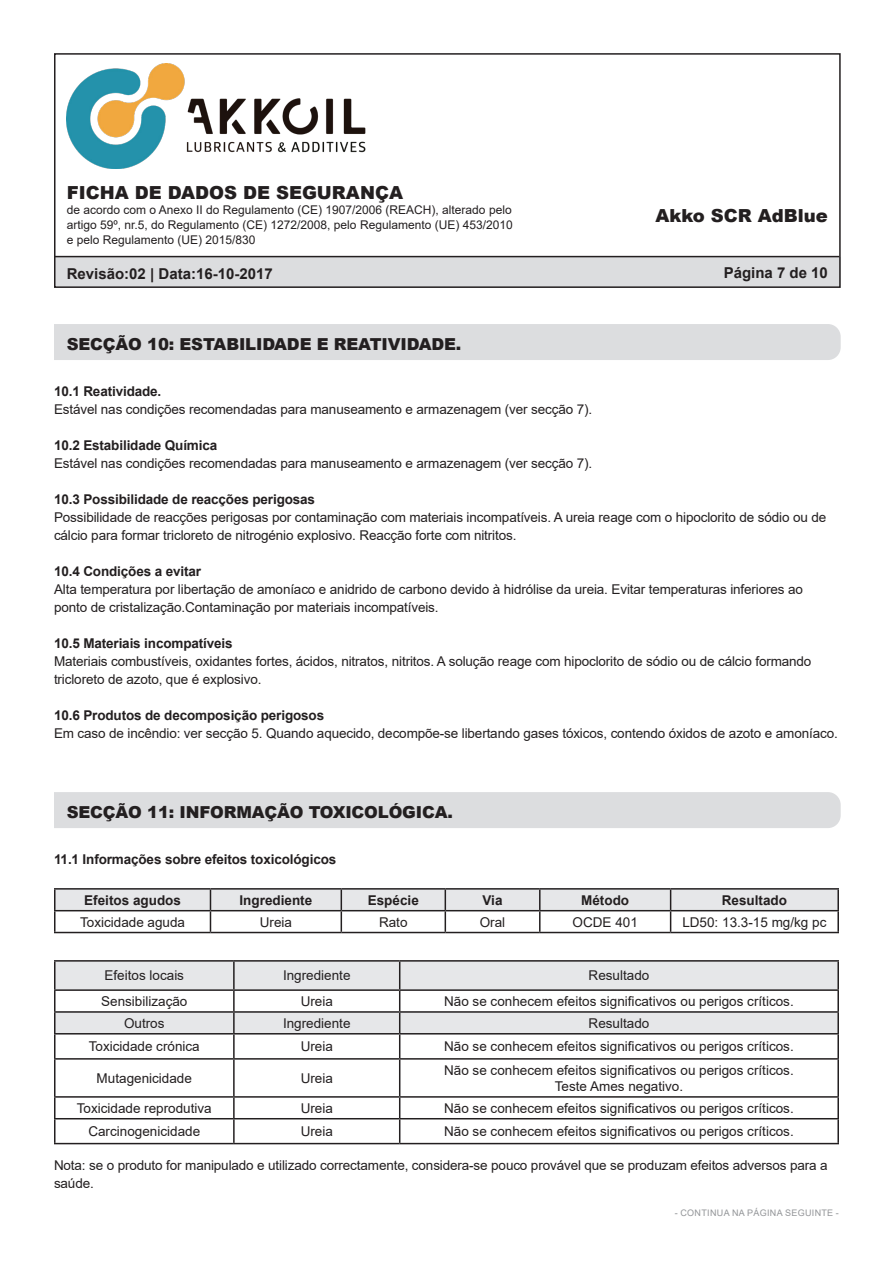
<style>
.page{position:relative;width:893px;height:1263px;background:#fff}
.page>*{position:absolute;margin:0;border:0;box-sizing:border-box;transform-origin:0 0}
.t1{font:900 18px "Arial";color:#231f20}
.t2{font:900 16.5px "Arial";letter-spacing:-.01em;color:#231f20}
.t3{font:700 15px "Arial";color:#231f20}
.t4{font:13.5px/18px "Arial";letter-spacing:-.01em;color:#231f20}
.t5{font:700 13.5px "Arial";letter-spacing:-.01em;color:#231f20}
.t6{font:12px/15px "Arial";color:#231f20;text-align:justify}
.t7{font:9px "Arial";letter-spacing:.035em;color:#939598}
</style>
<div class="page">
<div style="left:54px;top:257px;width:787px;height:31px;background:#dcdddf"></div>
<div style="left:54px;top:53px;width:787px;height:235px;border:2px solid #231f20"></div>
<img style="left:67px;top:64px;width:299px;height:104px">
<hr style="left:55px;top:256px;width:784px;height:1px;background:#231f20">
<div style="left:54px;top:324px;width:787px;height:36px;background:#dcdddf"></div>
<div style="left:54px;top:792px;width:787px;height:36px;background:#dcdddf"></div>
<hr style="left:54px;top:888px;width:156px;height:2px;background:#231f20">
<hr style="left:54px;top:890px;width:2px;height:20px;background:#231f20">
<hr style="left:210px;top:888px;width:131px;height:2px;background:#231f20">
<hr style="left:341px;top:888px;width:104px;height:2px;background:#231f20">
<hr style="left:445px;top:888px;width:95px;height:2px;background:#231f20">
<hr style="left:540px;top:888px;width:131px;height:2px;background:#231f20">
<hr style="left:671px;top:888px;width:168px;height:2px;background:#231f20">
<hr style="left:837px;top:890px;width:2px;height:20px;background:#231f20">
<hr style="left:54px;top:910px;width:156px;height:1px;background:#231f20">
<hr style="left:54px;top:911px;width:2px;height:21px;background:#231f20">
<hr style="left:671px;top:910px;width:168px;height:1px;background:#231f20">
<svg style="left:55px;top:889px;width:783px;height:43px"></svg>
<hr style="left:837px;top:911px;width:2px;height:21px;background:#231f20">
<hr style="left:54px;top:932px;width:156px;height:1px;background:#231f20">
<hr style="left:210px;top:932px;width:131px;height:1px;background:#231f20">
<hr style="left:341px;top:932px;width:104px;height:1px;background:#231f20">
<hr style="left:445px;top:932px;width:95px;height:1px;background:#231f20">
<hr style="left:540px;top:932px;width:131px;height:1px;background:#231f20">
<hr style="left:671px;top:932px;width:168px;height:1px;background:#231f20">
<svg style="left:56px;top:962px;width:781px;height:71px;fill:#e6e7e9"></svg>
<hr style="left:54px;top:960px;width:180px;height:2px;background:#231f20">
<hr style="left:54px;top:962px;width:2px;height:27px;background:#231f20">
<hr style="left:234px;top:960px;width:166px;height:2px;background:#231f20">
<hr style="left:233px;top:962px;width:2px;height:27px;background:#231f20">
<hr style="left:400px;top:960px;width:439px;height:2px;background:#231f20">
<hr style="left:837px;top:962px;width:2px;height:27px;background:#231f20">
<hr style="left:54px;top:989px;width:180px;height:2px;background:#231f20">
<hr style="left:54px;top:991px;width:2px;height:20px;background:#231f20">
<hr style="left:234px;top:989px;width:166px;height:2px;background:#231f20">
<hr style="left:233px;top:991px;width:2px;height:20px;background:#231f20">
<hr style="left:400px;top:989px;width:439px;height:2px;background:#231f20">
<hr style="left:837px;top:991px;width:2px;height:20px;background:#231f20">
<hr style="left:54px;top:1011px;width:180px;height:2px;background:#231f20">
<hr style="left:54px;top:1013px;width:2px;height:20px;background:#231f20">
<hr style="left:234px;top:1011px;width:166px;height:2px;background:#231f20">
<hr style="left:233px;top:1013px;width:2px;height:20px;background:#231f20">
<hr style="left:400px;top:1011px;width:439px;height:2px;background:#231f20">
<hr style="left:837px;top:1013px;width:2px;height:20px;background:#231f20">
<hr style="left:54px;top:1033px;width:180px;height:1px;background:#231f20">
<hr style="left:54px;top:1034px;width:2px;height:24px;background:#231f20">
<hr style="left:234px;top:1033px;width:166px;height:1px;background:#231f20">
<hr style="left:233px;top:1034px;width:2px;height:24px;background:#231f20">
<hr style="left:400px;top:1033px;width:439px;height:1px;background:#231f20">
<svg style="left:399px;top:962px;width:1px;height:96px"></svg>
<hr style="left:837px;top:1034px;width:2px;height:24px;background:#231f20">
<hr style="left:54px;top:1058px;width:180px;height:1px;background:#231f20">
<hr style="left:54px;top:1059px;width:2px;height:37px;background:#231f20">
<hr style="left:234px;top:1058px;width:166px;height:1px;background:#231f20">
<hr style="left:233px;top:1059px;width:2px;height:37px;background:#231f20">
<hr style="left:400px;top:1058px;width:439px;height:1px;background:#231f20">
<hr style="left:399px;top:1059px;width:1px;height:37px;background:#231f20">
<hr style="left:837px;top:1059px;width:2px;height:37px;background:#231f20">
<hr style="left:54px;top:1096px;width:180px;height:2px;background:#231f20">
<hr style="left:54px;top:1098px;width:2px;height:20px;background:#231f20">
<hr style="left:234px;top:1096px;width:166px;height:2px;background:#231f20">
<hr style="left:233px;top:1098px;width:2px;height:20px;background:#231f20">
<hr style="left:400px;top:1096px;width:439px;height:2px;background:#231f20">
<hr style="left:837px;top:1098px;width:2px;height:20px;background:#231f20">
<hr style="left:54px;top:1118px;width:180px;height:1px;background:#231f20">
<hr style="left:54px;top:1119px;width:2px;height:24px;background:#231f20">
<hr style="left:234px;top:1118px;width:166px;height:1px;background:#231f20">
<hr style="left:233px;top:1119px;width:2px;height:24px;background:#231f20">
<hr style="left:400px;top:1118px;width:439px;height:1px;background:#231f20">
<svg style="left:399px;top:1098px;width:1px;height:45px"></svg>
<hr style="left:837px;top:1119px;width:2px;height:24px;background:#231f20">
<hr style="left:54px;top:1143px;width:180px;height:1px;background:#231f20">
<hr style="left:234px;top:1143px;width:166px;height:1px;background:#231f20">
<hr style="left:400px;top:1143px;width:439px;height:1px;background:#231f20">
<h1 class="t1" style="left:67px;top:180px;width:338px">FICHA DE DADOS DE SEGURANÇA</h1>
<p class="t6" style="left:67px;top:202px;width:447px">de acordo com o Anexo II do Regulamento (CE) 1907/2006 (REACH), alterado pelo artigo 59º, nr.5, do Regulamento (CE) 1272/2008, pelo Regulamento (UE) 453/2010 e pelo Regulamento (UE) 2015/830</p>
<p class="t3" style="left:67px;top:263px;width:207px">Revisão:02 | Data:16-10-2017</p>
<h1 class="t1" style="left:655px;top:202px;width:174px">Akko SCR AdBlue</h1>
<p class="t3" style="left:724px;top:262px;width:106px">Página 7 de 10</p>
<p class="t2" style="left:67px;top:332px;width:396px">SECÇÃO 10: ESTABILIDADE E REATIVIDADE.</p>
<p class="t5" style="left:54px;top:382px;width:109px">10.1 Reatividade.</p>
<p class="t4" style="left:54px;top:400px;width:540px">Estável nas condições recomendadas para manuseamento e armazenagem (ver secção 7).</p>
<p class="t5" style="left:54px;top:436px;width:165px">10.2 Estabilidade Química</p>
<p class="t4" style="left:54px;top:454px;width:540px">Estável nas condições recomendadas para manuseamento e armazenagem (ver secção 7).</p>
<p class="t5" style="left:54px;top:490px;width:263px">10.3 Possibilidade de reacções perigosas</p>
<p class="t4" style="left:54px;top:508px;width:774px">Possibilidade de reacções perigosas por contaminação com materiais incompatíveis. A ureia reage com o hipoclorito de sódio ou de cálcio para formar tricloreto de nitrogénio explosivo. Reacção forte com nitritos.</p>
<p class="t5" style="left:54px;top:562px;width:149px">10.4 Condições a evitar</p>
<p class="t4" style="left:54px;top:580px;width:750px">Alta temperatura por libertação de amoníaco e anidrido de carbono devido à hidrólise da ureia. Evitar temperaturas inferiores ao ponto de cristalização.Contaminação por materiais incompatíveis.</p>
<p class="t5" style="left:54px;top:634px;width:180px">10.5 Materiais incompatíveis</p>
<p class="t4" style="left:54px;top:652px;width:759px">Materiais combustíveis, oxidantes fortes, ácidos, nitratos, nitritos. A solução reage com hipoclorito de sódio ou de cálcio formando tricloreto de azoto, que é explosivo.</p>
<p class="t5" style="left:54px;top:706px;width:272px">10.6 Produtos de decomposição perigosos</p>
<p class="t4" style="left:54px;top:724px;width:785px">Em caso de incêndio: ver secção 5. Quando aquecido, decompõe-se libertando gases tóxicos, contendo óxidos de azoto e amoníaco.</p>
<p class="t2" style="left:67px;top:800px;width:388px">SECÇÃO 11: INFORMAÇÃO TOXICOLÓGICA.</p>
<p class="t5" style="left:54px;top:850px;width:284px">11.1 Informações sobre efeitos toxicológicos</p>
<p class="t5" style="left:84px;top:890px;width:98px">Efeitos agudos</p>
<p class="t5" style="left:240px;top:890px;width:74px">Ingrediente</p>
<p class="t5" style="left:368px;top:890px;width:53px">Espécie</p>
<p class="t5" style="left:483px;top:890px;width:22px">Via</p>
<p class="t5" style="left:581px;top:890px;width:49px">Método</p>
<p class="t5" style="left:722px;top:890px;width:67px">Resultado</p>
<p class="t4" style="left:80px;top:913px;width:107px">Toxicidade aguda</p>
<p class="t4" style="left:260px;top:913px;width:34px">Ureia</p>
<p class="t4" style="left:379px;top:913px;width:30px">Rato</p>
<p class="t4" style="left:480px;top:913px;width:27px">Oral</p>
<p class="t4" style="left:573px;top:913px;width:67px">OCDE 401</p>
<p class="t4" style="left:682px;top:913px;width:146px">LD50: 13.3-15 mg/kg pc</p>
<p class="t4" style="left:105px;top:966px;width:81px">Efeitos locais</p>
<p class="t4" style="left:283px;top:966px;width:69px">Ingrediente</p>
<p class="t4" style="left:589px;top:966px;width:62px">Resultado</p>
<p class="t4" style="left:101px;top:992px;width:88px">Sensibilização</p>
<p class="t4" style="left:301px;top:992px;width:34px">Ureia</p>
<p class="t4" style="left:444px;top:992px;width:351px">Não se conhecem efeitos significativos ou perigos críticos.</p>
<p class="t4" style="left:124px;top:1014px;width:42px">Outros</p>
<p class="t4" style="left:283px;top:1014px;width:69px">Ingrediente</p>
<p class="t4" style="left:589px;top:1014px;width:62px">Resultado</p>
<p class="t4" style="left:89px;top:1037px;width:113px">Toxicidade crónica</p>
<p class="t4" style="left:301px;top:1037px;width:34px">Ureia</p>
<p class="t4" style="left:444px;top:1037px;width:351px">Não se conhecem efeitos significativos ou perigos críticos.</p>
<p class="t4" style="left:97px;top:1069px;width:97px">Mutagenicidade</p>
<p class="t4" style="left:301px;top:1069px;width:34px">Ureia</p>
<p class="t4" style="left:444px;top:1061px;width:351px">Não se conhecem efeitos significativos ou perigos críticos.</p>
<p class="t4" style="left:555px;top:1077px;width:130px">Teste Ames negativo.</p>
<p class="t4" style="left:77px;top:1099px;width:137px">Toxicidade reprodutiva</p>
<p class="t4" style="left:301px;top:1099px;width:34px">Ureia</p>
<p class="t4" style="left:444px;top:1099px;width:351px">Não se conhecem efeitos significativos ou perigos críticos.</p>
<p class="t4" style="left:88px;top:1122px;width:113px">Carcinogenicidade</p>
<p class="t4" style="left:301px;top:1122px;width:34px">Ureia</p>
<p class="t4" style="left:444px;top:1122px;width:351px">Não se conhecem efeitos significativos ou perigos críticos.</p>
<p class="t4" style="left:54px;top:1156px;width:775px">Nota: se o produto for manipulado e utilizado correctamente, considera-se pouco provável que se produzam efeitos adversos para a saúde.</p>
<p class="t7" style="left:675px;top:1206px;width:166px">- CONTINUA NA PÁGINA SEGUINTE -</p>
</div>
